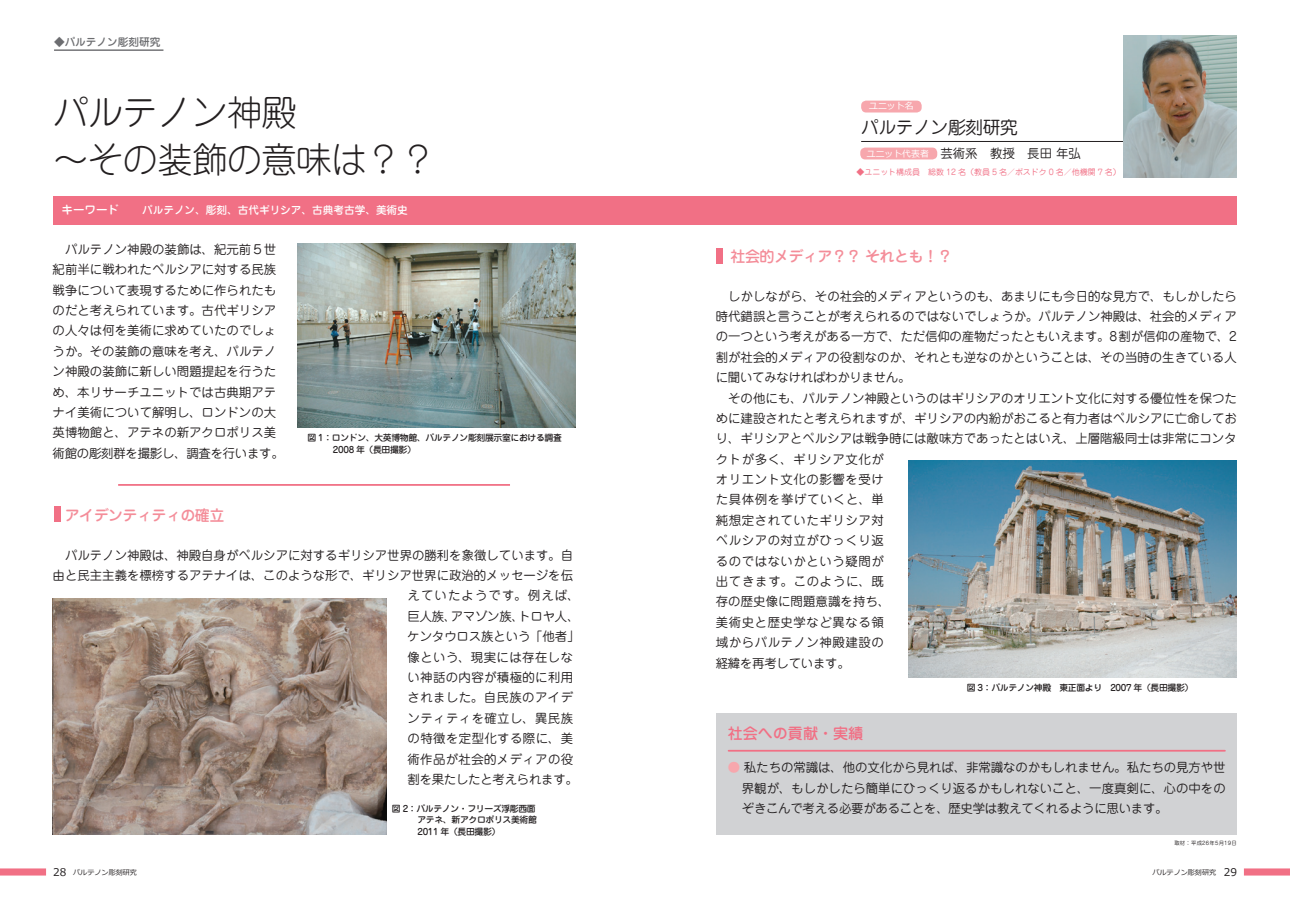
<style>
.page{position:relative;width:1290px;height:911px;background:#fff}
.page>*{position:absolute;margin:0;border:0;box-sizing:border-box;transform-origin:0 0}
.t1{font:300 35.38px/47px "Jun 101 Pro";letter-spacing:-.02em;color:#231f20}
.t2{font:17.75px "Jun 201 Pro";letter-spacing:-.02em;color:#231f20}
.t3{font:500 15px "Jun 34 Pro";letter-spacing:-.04em;color:#f48d99}
.t4{font:500 15px "Jun 34 Pro";color:#f17085}
.t5{font:12.38px/20.4px "Jun 201 Pro";color:#231f20}
.t6{font:12.38px "Jun 201 Pro";letter-spacing:.035em;color:#231f20}
.t7{font:12.38px "Jun 201 Pro";letter-spacing:-.02em;color:#231f20}
.t8{font:12.38px "Jun 201 Pro";letter-spacing:.03em;color:#231f20}
.t9{font:12.38px "Jun 201 Pro";letter-spacing:.09em;color:#231f20}
.t10{font:500 11.5px "Jun 34 Pro";color:#fff}
.t11{font:500 10.62px "Jun 34 Pro";color:#fff}
.t12{font:500 10.62px "Jun 34 Pro";color:#6c6d70}
.t13{font:500 8.88px/11.5px "Jun 34 Pro";letter-spacing:-.04em;color:#231f20;text-align:justify}
.t14{font:8.88px "Meiryo";color:#fff}
.t15{font:8px "Jun 201 Pro";color:#f17085}
.t16{font:7.12px "Meiryo";color:#231f20}
.t17{font:7.12px "Koz Min Pro";color:#231f20}
.t18{font:5.38px "Jun 201 Pro";letter-spacing:.05em;color:#231f20}
.s1{font-family:"Meiryo";font-size:8.88px;color:#fff}
.s2{color:#f7a7ad}
.s3{font-size:10.62px}
</style>
<div class="page">
<div style="left:0;top:868px;width:46px;height:7px;background:#f17085"></div>
<div style="left:1244px;top:868px;width:46px;height:7px;background:#f17085"></div>
<div style="left:53px;top:196px;width:1184px;height:29px;background:#f17085"></div>
<div style="left:716px;top:713px;width:521px;height:121px;background:#d1d2d4"></div>
<hr style="left:728px;top:750px;width:497px;height:1px;background:#f17085">
<hr style="left:54px;top:49px;width:109px;height:2px;background:#6c6d70">
<div style="left:54px;top:506px;width:6px;height:16px;background:#f17085"></div>
<hr style="left:118px;top:484px;width:392px;height:2px;background:#f17085">
<hr style="left:861px;top:141px;width:294px;height:1px;background:#231f20">
<div style="left:861px;top:101px;width:61px;height:11px;background:#f7a7ad;border-radius:5px"></div>
<div style="left:860px;top:148px;width:77px;height:11px;background:#f7a7ad;border-radius:5px"></div>
<div style="left:716px;top:248px;width:6px;height:16px;background:#f17085"></div>
<img style="left:909px;top:460px;width:328px;height:217px">
<img style="left:53px;top:598px;width:333px;height:237px">
<img style="left:298px;top:243px;width:277px;height:184px">
<img style="left:1123px;top:35px;width:114px;height:142px">
<p class="t12" style="left:54px;top:34px;width:108px">◆パルテノン彫刻研究</p>
<h1 class="t1" style="left:53px;top:85px;width:384px">パルテノン神殿<br>〜その装飾の意味は？？</h1>
<p class="t10" style="left:61px;top:201px;width:59px">キーワード</p>
<p class="t11" style="left:142px;top:201px;width:267px">パルテノン、彫刻、古代ギリシア、古典考古学、美術史</p>
<p class="t5" style="left:53px;top:238px;width:233px">　パルテノン神殿の装飾は、紀元前５世紀前半に戦われたペルシアに対する民族戦争について表現するために作られたものだと考えられています。古代ギリシアの人々は何を美術に求めていたのでしょうか。その装飾の意味を考え、パルテノン神殿の装飾に新しい問題提起を行うため、本リサーチユニットでは古典期アテナイ美術について解明し、ロンドンの大英博物館と、アテネの新アクロポリス美術館の彫刻群を撮影し、調査を行います。</p>
<p class="t13" style="left:307px;top:431px;width:256px">図 1：ロンドン、大英博物館、パルテノン彫刻展示室における調査　　　2008 年（長田撮影）</p>
<p class="t3" style="left:65px;top:503px;width:161px">アイデンティティの確立</p>
<p class="t5" style="left:53px;top:543px;width:522px">　パルテノン神殿は、神殿自身がペルシアに対するギリシア世界の勝利を象徴しています。自</p>
<p class="t5" style="left:53px;top:564px;width:522px">由と民主主義を標榜するアテナイは、このような形で、ギリシア世界に政治的メッセージを伝</p>
<p class="t9" style="left:407px;top:586px;width:173px">えていたようです。例えば、</p>
<p class="t7" style="left:407px;top:606px;width:173px">巨人族、アマゾン族、トロヤ人、</p>
<p class="t5" style="left:407px;top:625px;width:173px">ケンタウロス族という「他者」</p>
<p class="t6" style="left:407px;top:647px;width:167px">像という、現実には存在しな</p>
<p class="t8" style="left:407px;top:667px;width:167px">い神話の内容が積極的に利用</p>
<p class="t6" style="left:407px;top:688px;width:167px">されました。自民族のアイデ</p>
<p class="t6" style="left:407px;top:708px;width:167px">ンティティを確立し、異民族</p>
<p class="t6" style="left:407px;top:728px;width:167px">の特徴を定型化する際に、美</p>
<p class="t8" style="left:407px;top:749px;width:167px">術作品が社会的メディアの役</p>
<p class="t7" style="left:407px;top:769px;width:172px">割を果たしたと考えられます。</p>
<p class="t13" style="left:392px;top:801px;width:155px">図 2：パルテノン・フリーズ浮彫西面　　　　アテネ、新アクロポリス美術館　　　　2011 年（長田撮影）</p>
<p class="t14" style="left:869px;top:100px;width:46px">ユニット名</p>
<p class="t5" style="left:867px;top:142px;width:216px"><span class="s1">ユニット代表者</span> 芸術系　教授　長田 年弘</p>
<h2 class="t2" style="left:861px;top:114px;width:158px">パルテノン彫刻研究</h2>
<p class="t15" style="left:856px;top:166px;width:266px">◆ユニット構成員　総数 12 名（教員 5 名／ポスドク 0 名／他機関 7 名）</p>
<p class="t3" style="left:716px;top:245px;width:238px">　社会的メディア？？ それとも！？</p>
<p class="t5" style="left:716px;top:284px;width:523px">　しかしながら、その社会的メディアというのも、あまりにも今日的な見方で、もしかしたら時代錯誤と言うことが考えられるのではないでしょうか。パルテノン神殿は、社会的メディアの一つという考えがある一方で、ただ信仰の産物だったともいえます。8割が信仰の産物で、2割が社会的メディアの役割なのか、それとも逆なのかということは、その当時の生きている人に聞いてみなければわかりません。<br>　その他にも、パルテノン神殿というのはギリシアのオリエント文化に対する優位性を保つために建設されたと考えられますが、ギリシアの内紛がおこると有力者はペルシアに亡命しており、ギリシアとペルシアは戦争時には敵味方であったとはいえ、上層階級同士は非常にコンタクトが多く、ギリシア文化が<br>オリエント文化の影響を受け<br>た具体例を挙げていくと、単<br>純想定されていたギリシア対<br>ペルシアの対立がひっくり返<br>るのではないかという疑問が<br>出てきます。このように、既<br>存の歴史像に問題意識を持ち、<br>美術史と歴史学など異なる領<br>域からパルテノン神殿建設の<br>経緯を再考しています。</p>
<p class="t4" style="left:728px;top:722px;width:137px">社会への貢献・実績</p>
<p class="t13" style="left:967px;top:681px;width:228px">図 3：パルテノン神殿　東正面より　2007 年（長田撮影）</p>
<p class="t5" style="left:742px;top:756px;width:485px;text-align:justify;text-indent:-14px"><span class="s2">●</span> 私たちの常識は、他の文化から見れば、非常識なのかもしれません。私たちの見方や世界観が、もしかしたら簡単にひっくり返るかもしれないこと、一度真剣に、心の中をのぞきこんで考える必要があることを、歴史学は教えてくれるように思います。</p>
<p class="t18" style="left:1174px;top:838px;width:64px">取材：平成26年5月19日</p>
<p class="t16" style="left:53px;top:867px;width:85px"><span class="s3">28</span> パルテノン彫刻研究</p>
<p class="t16" style="left:1152px;top:867px;width:86px">パルテノン彫刻研究 <span class="s3">29</span></p>
<p class="t17" style="left:53px;top:867px;width:16px">　　</p>
</div>
